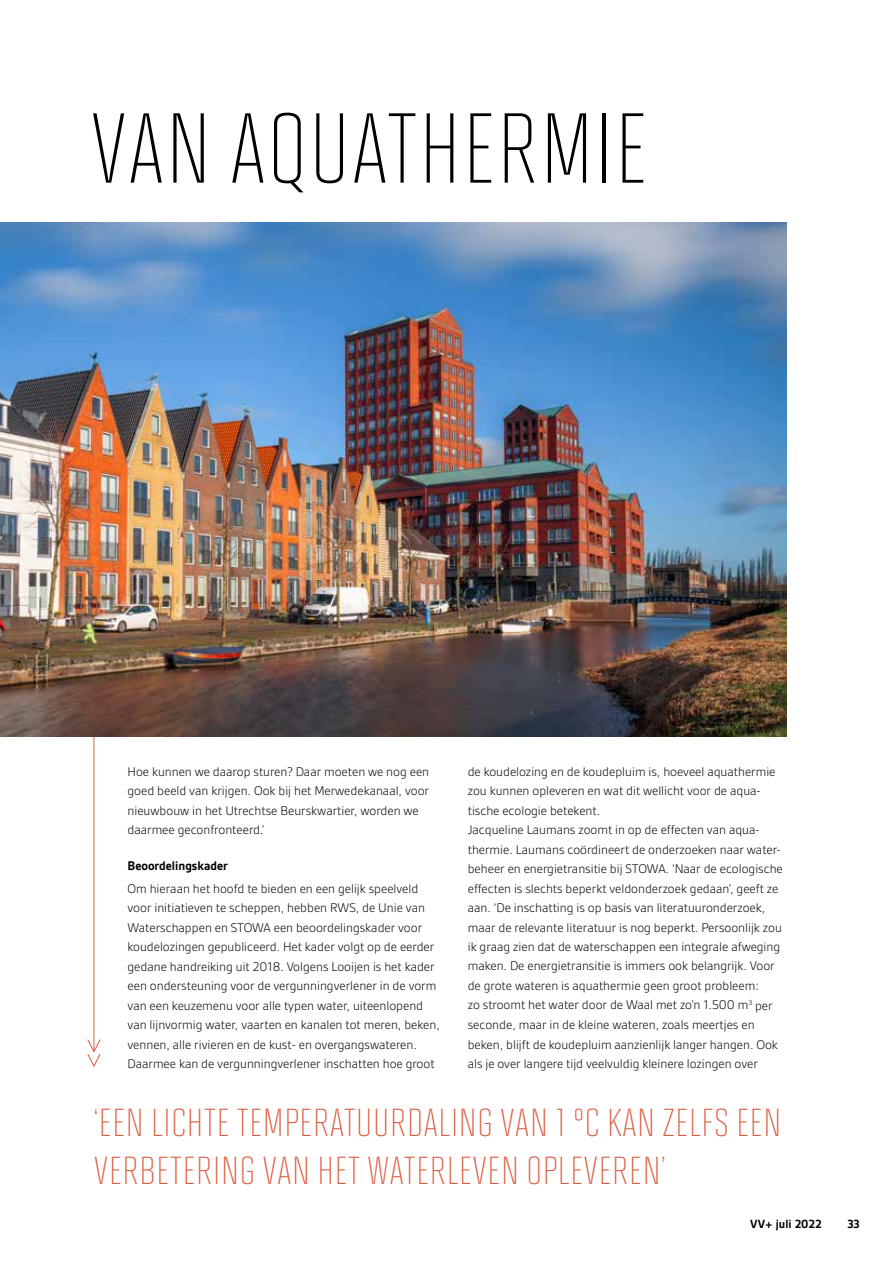
<style>
.page{position:relative;width:893px;height:1263px;background:#fff}
.page>*{position:absolute;margin:0;border:0;box-sizing:border-box;transform-origin:0 0}
.t1{font:99px "Solano Gothic MVB Lt Cap";letter-spacing:.02em;color:#000}
.t2{font:39px/48px "Solano Gothic MVB Lt Cap";letter-spacing:.02em;color:#db5c3f}
.t3{font:300 13.5px/19.5px "Gesta";color:#000}
.t4{font:700 13.5px "Gesta";color:#000}
.t5{font:700 12.75px "Gesta";color:#000}
</style>
<div class="page">
<hr style="left:94px;top:702px;width:1px;height:349px;background:#db5c3f">
<svg style="left:87px;top:1038px;width:14px;height:29px"></svg>
<img style="left:0;top:223px;width:787px;height:513px">
<h1 class="t1" style="left:91px;top:95px;width:558px">VAN AQUATHERMIE</h1>
<p class="t3" style="left:128px;top:761px;width:303px">Hoe kunnen we daarop sturen? Daar moeten we nog een goed beeld van krijgen. Ook bij het Merwedekanaal, voor nieuwbouw in het Utrechtse Beurskwartier, worden we daarmee geconfronteerd.’</p>
<p class="t4" style="left:128px;top:858px;width:102px">Beoordelingskader</p>
<p class="t3" style="left:128px;top:878px;width:314px">Om hieraan het hoofd te bieden en een gelijk speelveld voor initiatieven te scheppen, hebben RWS, de Unie van Waterschappen en STOWA een beoordelingskader voor koudelozingen gepubliceerd. Het kader volgt op de eerder gedane handreiking uit 2018. Volgens Looijen is het kader een ondersteuning voor de vergunningverlener in de vorm van een keuzemenu voor alle typen water, uiteenlopend van lijnvormig water, vaarten en kanalen tot meren, beken, vennen, alle rivieren en de kust- en overgangswateren.<br>Daarmee kan de vergunningverlener inschatten hoe groot</p>
<p class="t3" style="left:468px;top:761px;width:317px">de koudelozing en de koudepluim is, hoeveel aquathermie zou kunnen opleveren en wat dit wellicht voor de aqua&shy;tische ecologie betekent.<br>Jacqueline Laumans zoomt in op de effecten van aqua&shy;thermie. Laumans coördineert de onderzoeken naar water&shy;beheer en energietransitie bij STOWA. ‘Naar de ecologische effecten is slechts beperkt veldonderzoek gedaan’, geeft ze aan. ‘De inschatting is op basis van literatuuronderzoek, maar de relevante literatuur is nog beperkt. Persoonlijk zou ik graag zien dat de waterschappen een integrale afweging maken. De energietransitie is immers ook belangrijk. Voor de grote wateren is aquathermie geen groot probleem:<br>zo stroomt het water door de Waal met zo’n 1.500 m<sup>3</sup> per seconde, maar in de kleine wateren, zoals meertjes en beken, blijft de koudepluim aanzienlijk langer hangen. Ook als je over langere tijd veelvuldig kleinere lozingen over</p>
<h2 class="t2" style="left:94px;top:1099px;width:688px">‘EEN LICHTE TEMPERATUURDALING VAN 1 °C KAN ZELFS EEN<br>VERBETERING VAN HET WATERLEVEN OPLEVEREN’</h2>
<p class="t5" style="left:750px;top:1217px;width:73px">VV+ juli 2022</p>
<p class="t5" style="left:847px;top:1217px;width:14px">33</p>
</div>
